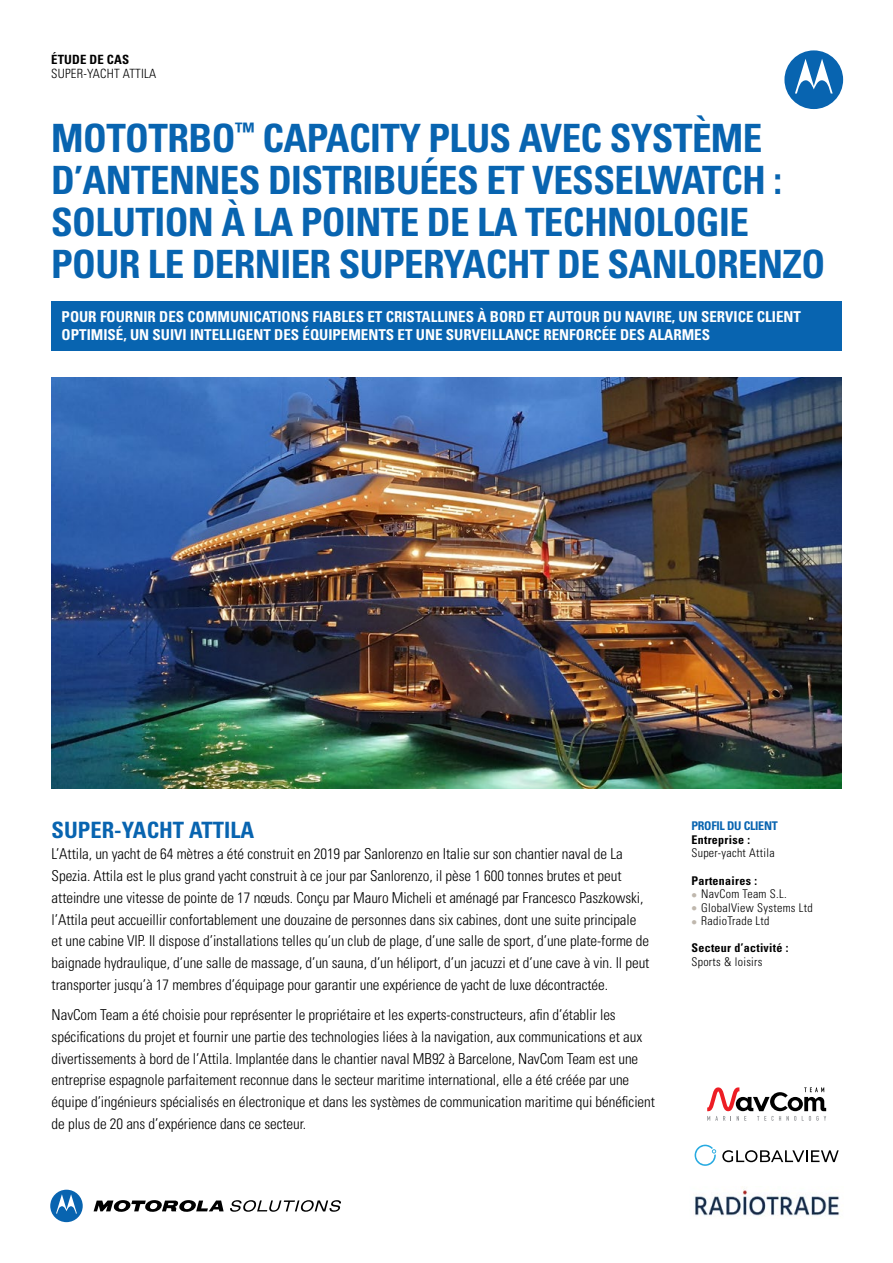
<style>
.page{position:relative;width:893px;height:1263px;background:#fff}
.page>*{position:absolute;margin:0;border:0;box-sizing:border-box;transform-origin:0 0}
.t1{font:700 condensed 39px/42px "Univers LT Std";letter-spacing:-.015em;color:#0864b0}
.t2{font:700 condensed 22.5px "Univers LT Std";color:#0864b0}
.t3{font:300 condensed 15px/21.8px "Univers LT Std";letter-spacing:-.005em;color:#000}
.t4{font:700 condensed 15px/18px "Univers LT Std";color:#fff}
.t5{font:300 condensed 12.75px "Univers LT Std";letter-spacing:.015em;color:#000}
.t6{font:700 condensed 12.75px "Univers LT Std";letter-spacing:.01em;color:#000}
.t7{font:300 condensed 12px "Univers LT Std";letter-spacing:.025em;color:#000}
.t8{font:700 condensed 12px "Univers LT Std";letter-spacing:.025em;color:#000}
.t9{font:700 condensed 12px "Univers LT Std";letter-spacing:-.02em;color:#0864b0}
.s1{color:#bfb7ad}
</style>
<div class="page">
<div style="left:784px;top:50px;width:59px;height:59px;background:#0864b0;border-radius:50%"></div>
<svg style="left:795px;top:59px;width:38px;height:34px"></svg>
<svg style="left:695px;top:1145px;width:21px;height:21px"></svg>
<svg style="left:722px;top:1150px;width:117px;height:12px"></svg>
<div style="left:51px;top:301px;width:791px;height:50px;background:#0864b0"></div>
<img style="left:51px;top:377px;width:791px;height:412px">
<svg style="left:94px;top:1200px;width:130px;height:12px"></svg>
<svg style="left:50px;top:1190px;width:33px;height:32px"></svg>
<svg style="left:230px;top:1200px;width:111px;height:12px"></svg>
<img style="left:694px;top:1186px;width:146px;height:30px">
<svg style="left:707px;top:1087px;width:119px;height:34px"></svg>
<p class="t6" style="left:51px;top:52px;width:79px">ÉTUDE DE CAS</p>
<p class="t5" style="left:51px;top:65px;width:107px">SUPER-YACHT ATTILA</p>
<h1 class="t1" style="left:51px;top:117px;width:776px">MOTOTRBO<sup>™</sup> CAPACITY PLUS AVEC SYSTÈME D’ANTENNES DISTRIBUÉES ET VESSELWATCH :<br>SOLUTION À LA POINTE DE LA TECHNOLOGIE POUR LE DERNIER SUPERYACHT DE SANLORENZO</h1>
<p class="t4" style="left:62px;top:307px;width:741px">POUR FOURNIR DES COMMUNICATIONS FIABLES ET CRISTALLINES À BORD ET AUTOUR DU NAVIRE, UN SERVICE CLIENT<br>OPTIMISÉ, UN SUIVI INTELLIGENT DES ÉQUIPEMENTS ET UNE SURVEILLANCE RENFORCÉE DES ALARMES</p>
<h2 class="t2" style="left:52px;top:816px;width:204px">SUPER-YACHT ATTILA</h2>
<p class="t3" style="left:52px;top:843px;width:599px">L’Attila, un yacht de 64 mètres a été construit en 2019 par Sanlorenzo en Italie sur son chantier naval de La Spezia. Attila est le plus grand yacht construit à ce jour par Sanlorenzo, il pèse 1 600 tonnes brutes et peut atteindre une vitesse de pointe de 17 nœuds. Conçu par Mauro Micheli et aménagé par Francesco Paszkowski, l’Attila peut accueillir confortablement une douzaine de personnes dans six cabines, dont une suite principale et une cabine VIP. Il dispose d’installations telles qu’un club de plage, d’une salle de sport, d’une plate-forme de baignade hydraulique, d’une salle de massage, d’un sauna, d’un héliport, d’un jacuzzi et d’une cave à vin. Il peut transporter jusqu’à 17 membres d’équipage pour garantir une expérience de yacht de luxe décontractée.</p>
<p class="t3" style="left:52px;top:1004px;width:605px">NavCom Team a été choisie pour représenter le propriétaire et les experts-constructeurs, afin d’établir les spécifications du projet et fournir une partie des technologies liées à la navigation, aux communications et aux divertissements à bord de l’Attila. Implantée dans le chantier naval MB92 à Barcelone, NavCom Team est une entreprise espagnole parfaitement reconnue dans le secteur maritime international, elle a été créée par une équipe d’ingénieurs spécialisés en électronique et dans les systèmes de communication maritime qui bénéficient de plus de 20 ans d’expérience dans ce secteur.</p>
<p class="t9" style="left:691px;top:818px;width:88px">PROFIL DU CLIENT</p>
<p class="t8" style="left:691px;top:832px;width:60px">Entreprise :</p>
<p class="t7" style="left:691px;top:846px;width:85px">Super-yacht Attila</p>
<p class="t8" style="left:691px;top:873px;width:67px">Partenaires :</p>
<p class="t7" style="left:691px;top:887px;width:97px"><span class="s1">●</span> NavCom Team S.L.</p>
<p class="t7" style="left:691px;top:900px;width:123px"><span class="s1">●</span> GlobalView Systems Ltd</p>
<p class="t7" style="left:691px;top:914px;width:80px"><span class="s1">●</span> RadioTrade Ltd</p>
<p class="t8" style="left:691px;top:941px;width:99px">Secteur d’activité :</p>
<p class="t7" style="left:691px;top:954px;width:73px">Sports &amp; loisirs</p>
</div>
